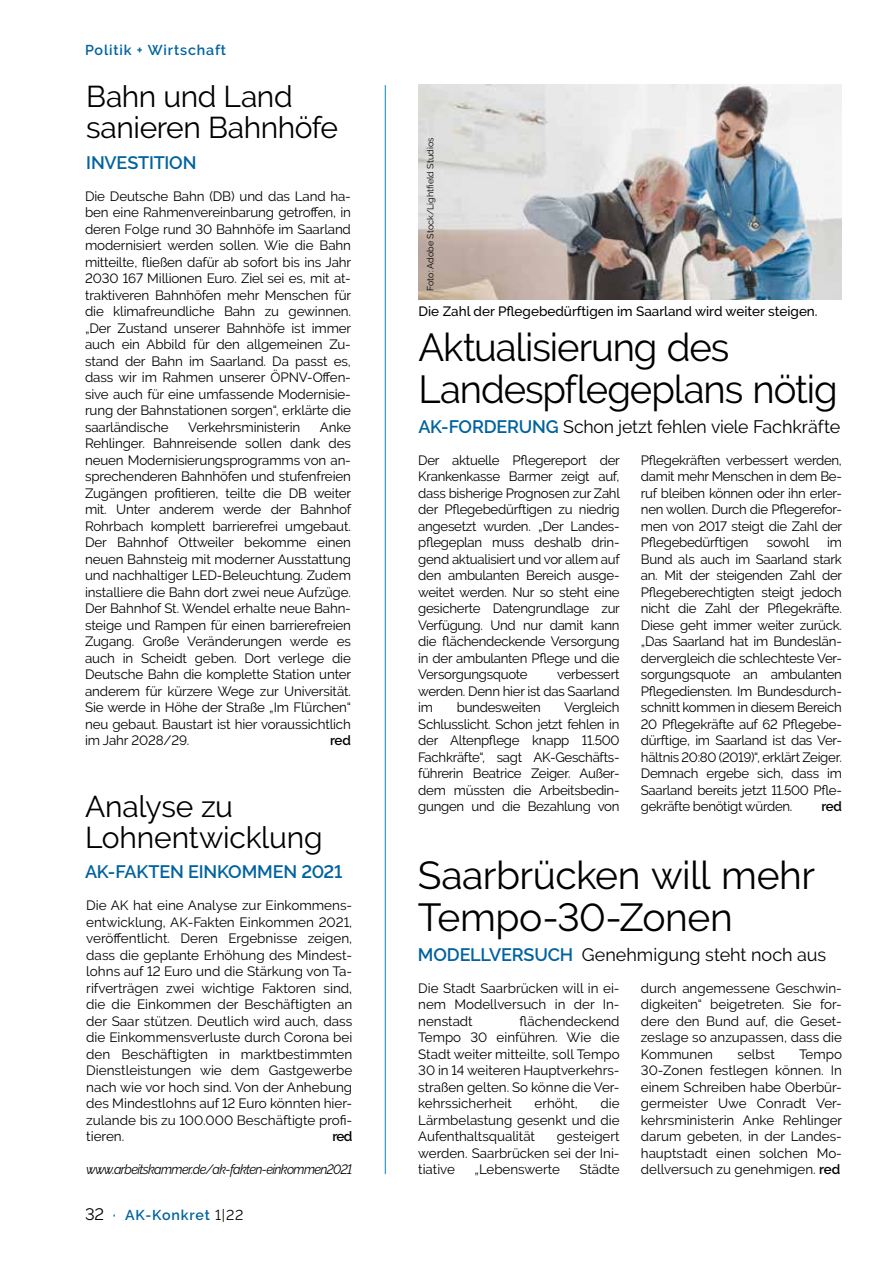
<style>
.page{position:relative;width:893px;height:1263px;background:#fff}
.page>*{position:absolute;margin:0;border:0;box-sizing:border-box;transform-origin:0 0}
.t1{font:39px/42px "Raleway";letter-spacing:-.025em;color:#000}
.t2{font:30px/31.5px "Raleway";letter-spacing:-.015em;color:#000}
.t3{font:18px "Raleway";letter-spacing:-.005em;color:#000}
.t4{font:600 18px "Raleway";letter-spacing:-.015em;color:#00639e}
.t5{font:600 14.25px "Raleway";letter-spacing:.06em;color:#00639e}
.t6{font:13.5px/16.5px "Raleway";letter-spacing:-.01em;color:#000;text-align:justify}
.t7{font:500 13.5px "Raleway";color:#000}
.t8{font:italic 13.5px "Raleway";letter-spacing:-.05em;color:#000;scale:.93 1}
.t9{font:600 13.5px "Raleway";letter-spacing:-.04em;color:#000}
.t10{font:9px "Raleway";color:#000}
.s1{font-weight:400;font-size:16.5px;color:#000}
.s2{font-weight:400;color:#000}
.s3{font-weight:600;color:#00639e}
.s4{font-weight:600}
</style>
<div class="page">
<img style="left:419px;top:85px;width:422px;height:215px">
<hr style="left:385px;top:85px;width:1px;height:1089px;background:#0089cf">
<p class="t5" style="left:85px;top:41px;width:143px">Politik + Wirtschaft</p>
<h2 class="t2" style="left:86px;top:80px;width:253px">Bahn und Land sanieren Bahnhöfe</h2>
<h3 class="t4" style="left:86px;top:152px;width:112px">INVESTITION</h3>
<p class="t6" style="left:85px;top:187px;width:268px">Die Deutsche Bahn (DB) und das Land ha&shy;ben eine Rahmenvereinbarung getroffen, in deren Folge rund 30 Bahnhöfe im Saarland modernisiert werden sollen. Wie die Bahn mitteilte, fließen dafür ab sofort bis ins Jahr 2030 167 Millionen Euro. Ziel sei es, mit at&shy;traktiveren Bahnhöfen mehr Menschen für die klimafreundliche Bahn zu gewinnen. „Der Zustand unserer Bahnhöfe ist immer auch ein Abbild für den allgemeinen Zu&shy;stand der Bahn im Saarland. Da passt es, dass wir im Rahmen unserer ÖPNV-Offen&shy;sive auch für eine umfassende Modernisie&shy;rung der Bahnstationen sorgen“, erklärte die saarländische</p>
<p class="t6" style="left:85px;top:418px;width:268px;text-indent:235px">Anke Rehlinger. Bahnreisende sollen dank des neuen Modernisierungsprogramms von an&shy;sprechenderen Bahnhöfen und stufenfreien Zugängen profitieren, teilte die DB weiter mit. Unter anderem werde der Bahnhof Rohrbach komplett barrierefrei umgebaut.<br>Der Bahnhof Ottweiler bekomme einen neuen Bahnsteig mit moderner Ausstattung und nachhaltiger LED-Beleuchtung. Zudem installiere die Bahn dort zwei neue Aufzüge.<br>Der Bahnhof St. Wendel erhalte neue Bahn&shy;steige und Rampen für einen barrierefreien Zugang. Große Veränderungen werde es auch in Scheidt geben. Dort verlege die Deutsche Bahn die komplette Station unter anderem für kürzere Wege zur Universität.<br>Sie werde in Höhe der Straße „Im Flürchen“ neu gebaut. Baustart ist hier voraussichtlich im Jahr 2028/29.</p>
<p class="t6" style="left:188px;top:418px;width:113px">Verkehrsministerin</p>
<p class="t9" style="left:330px;top:733px;width:22px">red</p>
<h2 class="t2" style="left:85px;top:790px;width:239px">Analyse zu<br>Lohnentwicklung</h2>
<h3 class="t4" style="left:85px;top:861px;width:259px">AK-FAKTEN EINKOMMEN 2021</h3>
<p class="t6" style="left:86px;top:897px;width:268px">Die AK hat eine Analyse zur Einkommens&shy;entwicklung, AK-Fakten Einkommen 2021, veröffentlicht. Deren Ergebnisse zeigen, dass die geplante Erhöhung des Mindest&shy;lohns auf 12 Euro und die Stärkung von Ta&shy;rifverträgen zwei wichtige Faktoren sind, die die Einkommen der Beschäftigten an der Saar stützen. Deutlich wird auch, dass die Einkommensverluste durch Corona bei den Beschäftigten in marktbestimmten Dienstleistungen wie dem Gastgewerbe nach wie vor hoch sind. Von der Anhebung des Mindestlohns auf 12 Euro könnten hier&shy;zulande bis zu 100.000 Beschäftigte profi&shy;tieren.</p>
<p class="t9" style="left:332px;top:1128px;width:21px">red</p>
<p class="t8" style="left:86px;top:1161px;width:287px">www.arbeitskammer.de/ak-fakten-einkommen2021</p>
<p class="t5" style="left:85px;top:1207px;width:160px"><span class="s1">32</span> · AK-Konkret <span class="s2">1|22</span></p>
<p class="t10" style="left:425px;top:291px;width:155px;rotate:-90deg">Foto: Adobe Stock/Lightfield Studios</p>
<p class="t7" style="left:419px;top:303px;width:401px">Die Zahl der Pflegebedürftigen im Saarland wird weiter steigen.</p>
<h1 class="t1" style="left:418px;top:326px;width:421px">Aktualisierung des<br>Landespflegeplans nötig</h1>
<h3 class="t3" style="left:418px;top:416px;width:423px"><span class="s3">AK-FORDERUNG</span> Schon jetzt fehlen viele Fachkräfte</h3>
<p class="t6" style="left:418px;top:451px;width:203px">Der aktuelle Pflegereport der Krankenkasse Barmer zeigt auf, dass bisherige Prognosen zur Zahl der Pflegebedürftigen zu niedrig angesetzt wurden. „Der Landes&shy;pflegeplan muss deshalb drin&shy;gend aktualisiert und vor allem auf den ambulanten Bereich ausge&shy;weitet werden. Nur so steht eine gesicherte Datengrundlage zur Verfügung. Und nur damit kann die flächendeckende Versorgung in der ambulanten Pflege und die Versorgungsquote</p>
<p class="t6" style="left:418px;top:666px;width:203px;text-indent:139px">verbessert werden. Denn hier ist das Saarland im</p>
<p class="t6" style="left:418px;top:699px;width:203px;text-indent:146px">Vergleich Schlusslicht. Schon jetzt fehlen in der Altenpflege knapp 11.500<br>Fachkräfte“, sagt AK-Geschäfts&shy;führerin Beatrice Zeiger. Außer&shy;dem müssten die Arbeitsbedin&shy;gungen und die Bezahlung von</p>
<p class="t6" style="left:457px;top:699px;width:86px">bundesweiten</p>
<p class="t6" style="left:641px;top:451px;width:203px">Pflegekräften verbessert werden, damit mehr Menschen in dem Be&shy;ruf bleiben können oder ihn erler&shy;nen wollen. Durch die Pflegerefor&shy;men von 2017 steigt die Zahl der Pflegebedürftigen</p>
<p class="t6" style="left:641px;top:534px;width:203px;text-indent:186px">im Bund als auch im Saarland stark an. Mit der steigenden Zahl der Pflegeberechtigten steigt jedoch nicht die Zahl der Pflegekräfte.<br>Diese geht immer weiter zurück. „Das Saarland hat im Bundeslän&shy;dervergleich die schlechteste Ver&shy;sorgungsquote an ambulanten Pflegediensten. Im Bundesdurch&shy;schnitt kommen in diesem Bereich 20 Pflegekräfte auf 62 Pflegebe&shy;dürftige, im Saarland ist das Ver&shy;hältnis 20:80 (2019)“, erklärt Zeiger.<br>Demnach ergebe sich, dass im Saarland bereits jetzt 11.500 Pfle&shy;gekräfte benötigt würden.</p>
<p class="t6" style="left:767px;top:534px;width:44px">sowohl</p>
<p class="t9" style="left:822px;top:799px;width:22px">red</p>
<h1 class="t1" style="left:418px;top:854px;width:399px">Saarbrücken will mehr<br>Tempo-30-Zonen</h1>
<h3 class="t3" style="left:418px;top:944px;width:410px"><span class="s3">MODELLVERSUCH</span> Genehmigung steht noch aus</h3>
<p class="t6" style="left:418px;top:979px;width:203px">Die Stadt Saarbrücken will in ei&shy;nem Modellversuch in der In&shy;nenstadt</p>
<p class="t6" style="left:418px;top:1012px;width:203px;text-indent:101px">flächendeckend Tempo 30 einführen. Wie die Stadt weiter mitteilte, soll Tempo 30 in 14 weiteren Hauptverkehrs&shy;straßen gelten. So könne die Ver&shy;kehrssicherheit</p>
<p class="t6" style="left:418px;top:1095px;width:203px;text-indent:182px">die Lärmbelastung gesenkt und die Aufenthaltsqualität</p>
<p class="t6" style="left:534px;top:1095px;width:45px">erhöht,</p>
<p class="t6" style="left:418px;top:1128px;width:203px;text-indent:138px">gesteigert werden. Saarbrücken sei der Ini&shy;tiative</p>
<p class="t6" style="left:474px;top:1161px;width:87px">„Lebenswerte</p>
<p class="t6" style="left:579px;top:1161px;width:42px">Städte</p>
<p class="t6" style="left:641px;top:979px;width:203px">durch angemessene Geschwin&shy;digkeiten“ beigetreten. Sie for&shy;dere den Bund auf, die Geset&shy;zeslage so anzupassen, dass die Kommunen</p>
<p class="t6" style="left:738px;top:1045px;width:39px">selbst</p>
<p class="t6" style="left:641px;top:1045px;width:203px;text-indent:158px">Tempo 30-Zonen festlegen können. In einem Schreiben habe Oberbür&shy;germeister Uwe Conradt Ver&shy;kehrsministerin Anke Rehlinger darum gebeten, in der Landes&shy;hauptstadt einen solchen Mo&shy;dellversuch zu genehmigen. <span class="s4">red</span></p>
</div>
